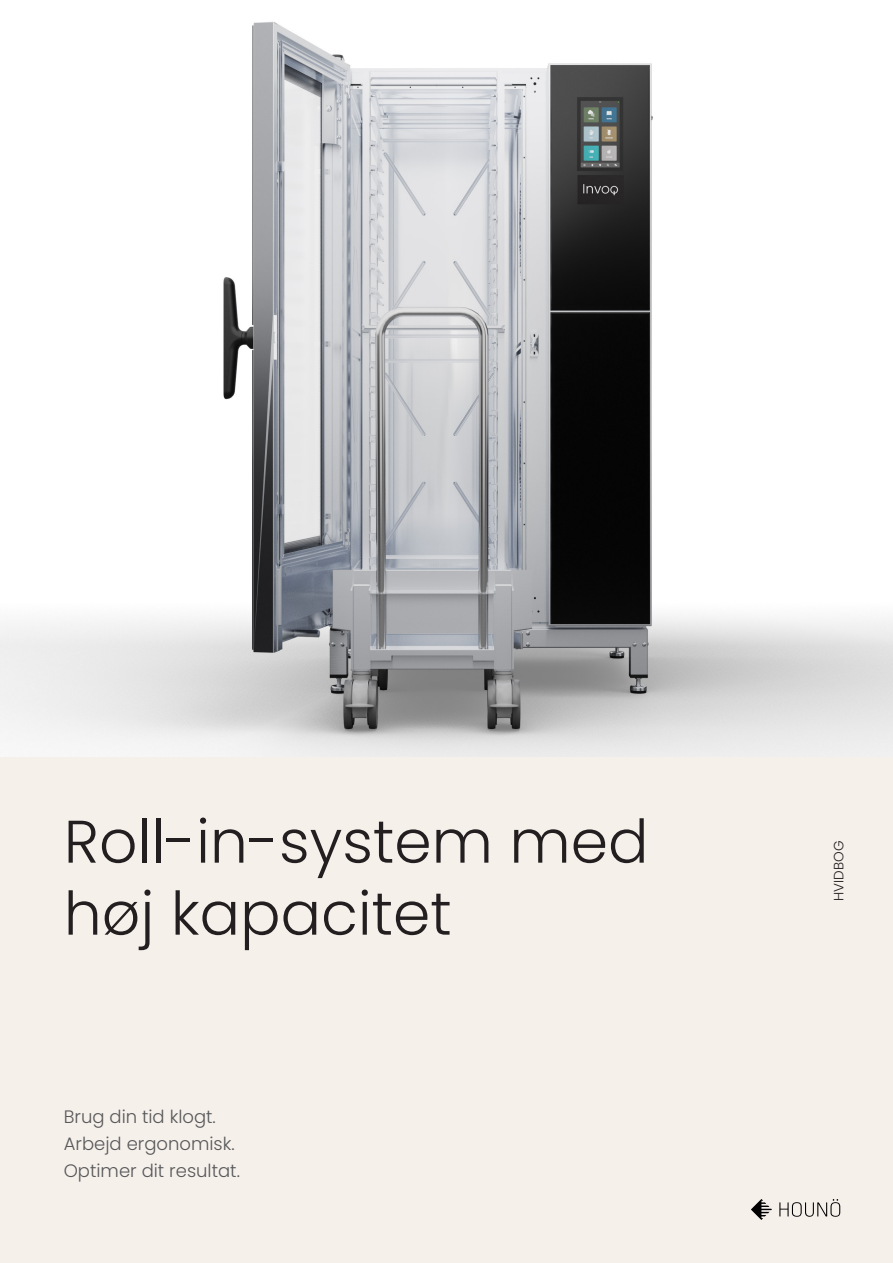
<style>
.page{position:relative;width:893px;height:1263px;background:#fff}
.page>*{position:absolute;margin:0;border:0;box-sizing:border-box;transform-origin:0 0}
.Overskrift{font:300 60px/72px "Poppins";color:#231f20}
.Mellemrubrik{font:300 18px "Poppins";color:#57585a}
.bullet_overskrift{font:300 13.5px "Poppins";color:#231f20}
</style>
<div class="page">
<img style="left:0;top:21px;width:893px;height:737px">
<div style="left:0;top:758px;width:893px;height:505px;background:#f6f0eb"></div>
<svg style="left:779px;top:1199px;width:61px;height:18px"></svg>
<svg style="left:751px;top:1199px;width:21px;height:21px"></svg>
<p class="Overskrift" style="left:64px;top:806px;width:586px">Roll-in-system med høj kapacitet</p>
<p class="Mellemrubrik" style="left:64px;top:1106px;width:154px">Brug din tid klogt.</p>
<p class="Mellemrubrik" style="left:64px;top:1133px;width:172px">Arbejd ergonomisk.</p>
<p class="Mellemrubrik" style="left:64px;top:1160px;width:178px">Optimer dit resultat.</p>
<p class="bullet_overskrift" style="left:831px;top:901px;width:61px;rotate:-90deg">HVIDBOG</p>
</div>
